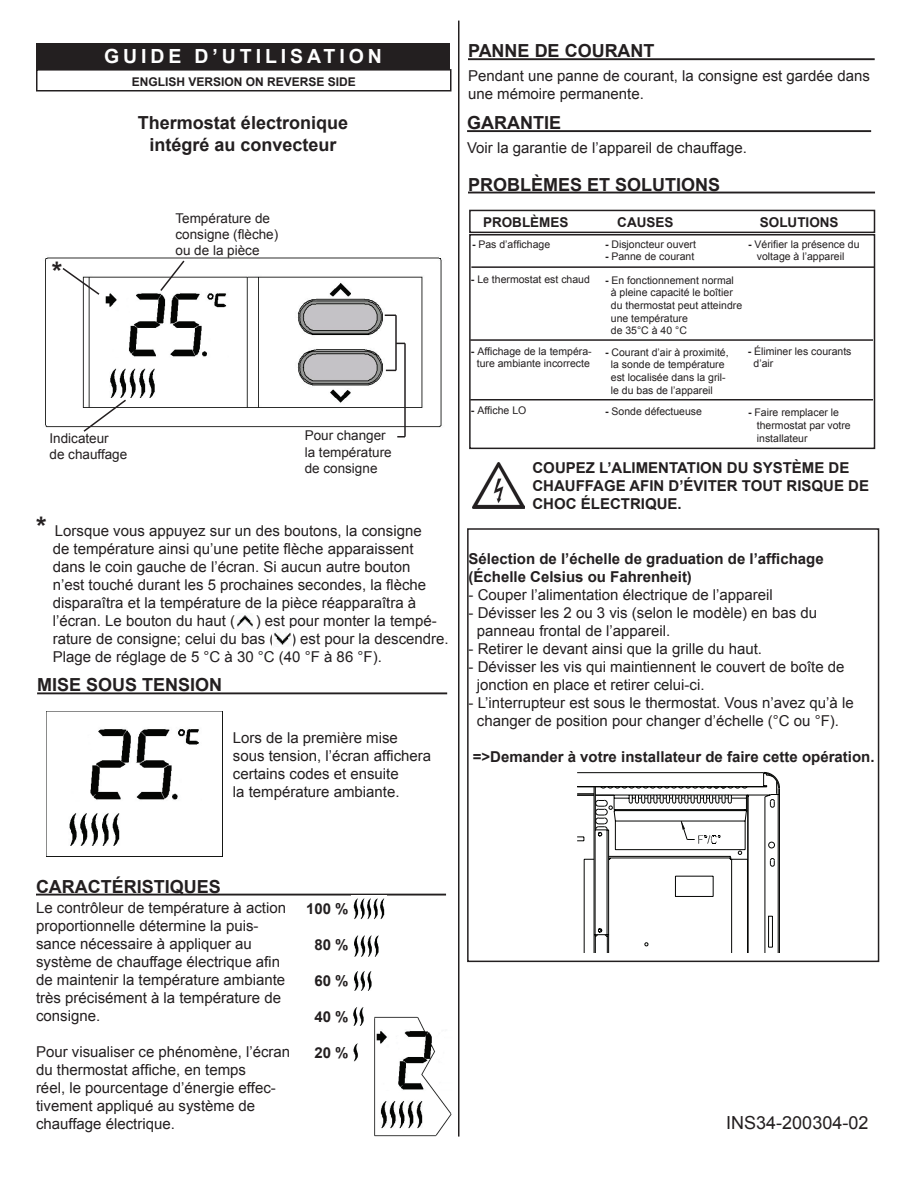
<style>
.page{position:relative;width:918px;height:1188px;background:#fff}
.page>*{position:absolute;margin:0;border:0;box-sizing:border-box;transform-origin:0 0}
.t1{font:700 27px "Arial";color:#231f20}
.t2{font:700 19.5px "Arial";letter-spacing:.2em;color:#fff}
.t3{font:700 18px/21.6px "Arial";color:#231f20;text-align:center}
.t4{font:18px "Arial";color:#231f20}
.t5{font:15px/18px "Arial";color:#231f20}
.t6{font:700 15px/18px "Arial";color:#231f20}
.t7{font:13.5px/16.2px "Arial";color:#231f20}
.t8{font:700 13.5px "Arial";color:#231f20}
.t9{font:700 12px "Arial";color:#231f20}
.t10{font:10.5px/12.6px "Arial";color:#231f20}
.s1{font-weight:700;font-size:27px}
.s2{font-weight:700}
</style>
<div class="page">
<div style="left:469px;top:234px;width:406px;height:215px;border:2px solid #231f20"></div>
<div style="left:469px;top:210px;width:406px;height:23px;border:2px solid #231f20"></div>
<img style="left:237px;top:615px;width:16px;height:12px">
<img style="left:274px;top:632px;width:17px;height:13px">
<div style="left:36px;top:44px;width:414px;height:26px;background:#231f20"></div>
<div style="left:36px;top:69px;width:416px;height:23px;border:2px solid #231f20"></div>
<div style="left:467px;top:528px;width:412px;height:434px;border:2px solid #231f20"></div>
<img style="left:45px;top:257px;width:397px;height:171px">
<svg style="left:61px;top:266px;width:40px;height:30px"></svg>
<svg style="left:82px;top:398px;width:46px;height:34px"></svg>
<svg style="left:159px;top:259px;width:27px;height:34px"></svg>
<hr style="left:395px;top:315px;width:2px;height:55px;background:#231f20">
<hr style="left:404px;top:343px;width:2px;height:94px;background:#231f20">
<svg style="left:397px;top:436px;width:8px;height:2px"></svg>
<hr style="left:37px;top:692px;width:410px;height:2px;background:#231f20">
<img style="left:46px;top:712px;width:176px;height:145px">
<hr style="left:36px;top:894px;width:410px;height:2px;background:#231f20">
<img style="left:374px;top:1017px;width:78px;height:120px">
<img style="left:351px;top:895px;width:36px;height:25px">
<img style="left:354px;top:935px;width:25px;height:22px">
<img style="left:354px;top:971px;width:18px;height:20px">
<img style="left:353px;top:1007px;width:11px;height:19px">
<img style="left:353px;top:1043px;width:5px;height:19px">
<hr style="left:468px;top:58px;width:407px;height:2px;background:#231f20">
<hr style="left:467px;top:130px;width:404px;height:2px;background:#231f20">
<hr style="left:468px;top:192px;width:407px;height:1px;background:#231f20">
<hr style="left:458px;top:21px;width:1px;height:1116px;background:#231f20">
<img style="left:472px;top:463px;width:52px;height:46px">
<svg style="left:577px;top:772px;width:203px;height:180px"></svg>
<hr style="left:471px;top:266px;width:403px;height:2px;background:#231f20">
<hr style="left:470px;top:339px;width:403px;height:2px;background:#231f20">
<hr style="left:470px;top:399px;width:403px;height:1px;background:#231f20">
<h2 class="t2" style="left:104px;top:43px;width:279px">GUIDE D’UTILISATION</h2>
<p class="t9" style="left:132px;top:74px;width:226px">ENGLISH VERSION ON REVERSE SIDE</p>
<p class="t3" style="left:138px;top:113px;width:212px">Thermostat électronique intégré au convecteur</p>
<h1 class="t1" style="left:52px;top:253px;width:12px">*</h1>
<p class="t7" style="left:175px;top:210px;width:104px">Température de consigne (flèche) ou de la pièce</p>
<p class="t7" style="left:50px;top:430px;width:79px">Indicateur<br>de chauffage</p>
<p class="t7" style="left:305px;top:428px;width:89px">Pour changer la température de consigne</p>
<p class="t5" style="left:53px;top:522px;width:375px;text-indent:-17px"><span class="s1">*</span> Lorsque vous appuyez sur un des boutons, la consigne de température ainsi qu’une petite flèche apparaissent dans le coin gauche de l’écran. Si aucun autre bouton n’est touché durant les 5 prochaines secondes, la flèche disparaîtra et la température de la pièce réapparaîtra à l’écran. Le bouton du haut (</p>
<p class="t5" style="left:53px;top:612px;width:398px;text-indent:203px">) est pour monter la tempé&shy;rature de consigne; celui du bas ( ) est pour la descendre.<br>Plage de réglage de 5 °C à 30 °C (40 °F à 86 °F).</p>
<p class="t3" style="left:37px;top:675px;width:187px">MISE SOUS TENSION</p>
<p class="t5" style="left:233px;top:729px;width:200px">Lors de la première mise sous tension, l’écran affichera certains codes et ensuite<br>la température ambiante.</p>
<p class="t3" style="left:468px;top:41px;width:188px">PANNE DE COURANT</p>
<p class="t5" style="left:468px;top:67px;width:403px">Pendant une panne de courant, la consigne est gardée dans une mémoire permanente.</p>
<p class="t3" style="left:467px;top:113px;width:95px">GARANTIE</p>
<p class="t5" style="left:467px;top:139px;width:281px">Voir la garantie de l’appareil de chauffage.</p>
<p class="t3" style="left:468px;top:174px;width:254px">PROBLÈMES ET SOLUTIONS</p>
<p class="t8" style="left:483px;top:214px;width:87px">PROBLÈMES</p>
<p class="t8" style="left:617px;top:214px;width:58px">CAUSES</p>
<p class="t8" style="left:760px;top:214px;width:80px">SOLUTIONS</p>
<p class="t10" style="left:472px;top:238px;width:80px"><span class="s2">-</span> Pas d’affichage</p>
<p class="t10" style="left:605px;top:238px;width:93px"><span class="s2">-</span> Disjoncteur ouvert</p>
<p class="t10" style="left:605px;top:250px;width:91px"><span class="s2">-</span> Panne de courant</p>
<p class="t10" style="left:757px;top:238px;width:104px;text-indent:-9px"><span class="s2">-</span> Vérifier la présence du voltage à l’appareil</p>
<p class="t10" style="left:471px;top:274px;width:121px"><span class="s2">-</span> Le thermostat est chaud</p>
<p class="t10" style="left:611px;top:274px;width:133px;text-indent:-6px"><span class="s2">-</span> En fonctionnement normal à pleine capacité le boîtier du thermostat peut atteindre une température<br>de 35°C à 40 °C</p>
<p class="t10" style="left:471px;top:345px;width:122px;text-align:center"><span class="s2">-</span> Affichage de la tempéra&shy;ture ambiante incorrecte</p>
<p class="t10" style="left:611px;top:346px;width:119px;text-indent:-6px"><span class="s2">-</span> Courant d’air à proximité, la sonde de température est localisée dans la gril&shy;le du bas de l’appareil</p>
<p class="t10" style="left:754px;top:345px;width:100px;text-indent:-6px"><span class="s2">-</span> Éliminer les courants d’air</p>
<p class="t10" style="left:471px;top:405px;width:57px"><span class="s2">-</span> Affiche LO</p>
<p class="t10" style="left:605px;top:405px;width:98px"><span class="s2">-</span> Sonde défectueuse</p>
<p class="t10" style="left:757px;top:407px;width:95px;text-indent:-9px"><span class="s2">-</span> Faire remplacer le thermostat par votre installateur</p>
<p class="t6" style="left:532px;top:459px;width:338px">COUPEZ L’ALIMENTATION DU SYSTÈME DE<br>CHAUFFAGE AFIN D’ÉVITER TOUT RISQUE DE<br>CHOC ÉLECTRIQUE.</p>
<p class="t6" style="left:469px;top:550px;width:357px">Sélection de l’échelle de graduation de l’affichage (Échelle Celsius ou Fahrenheit)</p>
<p class="t5" style="left:469px;top:586px;width:306px">- Couper l’alimentation électrique de l’appareil</p>
<p class="t5" style="left:477px;top:604px;width:342px;text-indent:-8px">- Dévisser les 2 ou 3 vis (selon le modèle) en bas du panneau frontal de l’appareil.</p>
<p class="t5" style="left:469px;top:640px;width:295px">- Retirer le devant ainsi que la grille du haut.</p>
<p class="t5" style="left:477px;top:658px;width:369px;text-indent:-8px">- Dévisser les vis qui maintiennent le couvert de boîte de jonction en place et retirer celui-ci.</p>
<p class="t5" style="left:469px;top:694px;width:387px;text-align:center">- L’interrupteur est sous le thermostat. Vous n’avez qu’à le changer de position pour changer d’échelle (°C ou °F).</p>
<p class="t6" style="left:473px;top:748px;width:403px">=&gt;Demander à votre installateur de faire cette opération.</p>
<p class="t3" style="left:36px;top:876px;width:187px">CARACTÉRISTIQUES</p>
<p class="t5" style="left:36px;top:899px;width:252px">Le contrôleur de température à action proportionnelle détermine la puis&shy;sance nécessaire à appliquer au système de chauffage électrique afin de maintenir la température ambiante très précisément à la température de consigne.</p>
<p class="t5" style="left:36px;top:1043px;width:256px">Pour visualiser ce phénomène, l’écran du thermostat affiche, en temps<br>réel, le pourcentage d’énergie effec&shy;tivement appliqué au système de chauffage électrique.</p>
<p class="t6" style="left:306px;top:900px;width:44px">100 %</p>
<p class="t6" style="left:314px;top:936px;width:36px">80 %</p>
<p class="t6" style="left:314px;top:972px;width:36px">60 %</p>
<p class="t6" style="left:314px;top:1008px;width:36px">40 %</p>
<p class="t6" style="left:314px;top:1044px;width:36px">20 %</p>
<p class="t4" style="left:726px;top:1111px;width:144px">INS34-200304-02</p>
</div>
